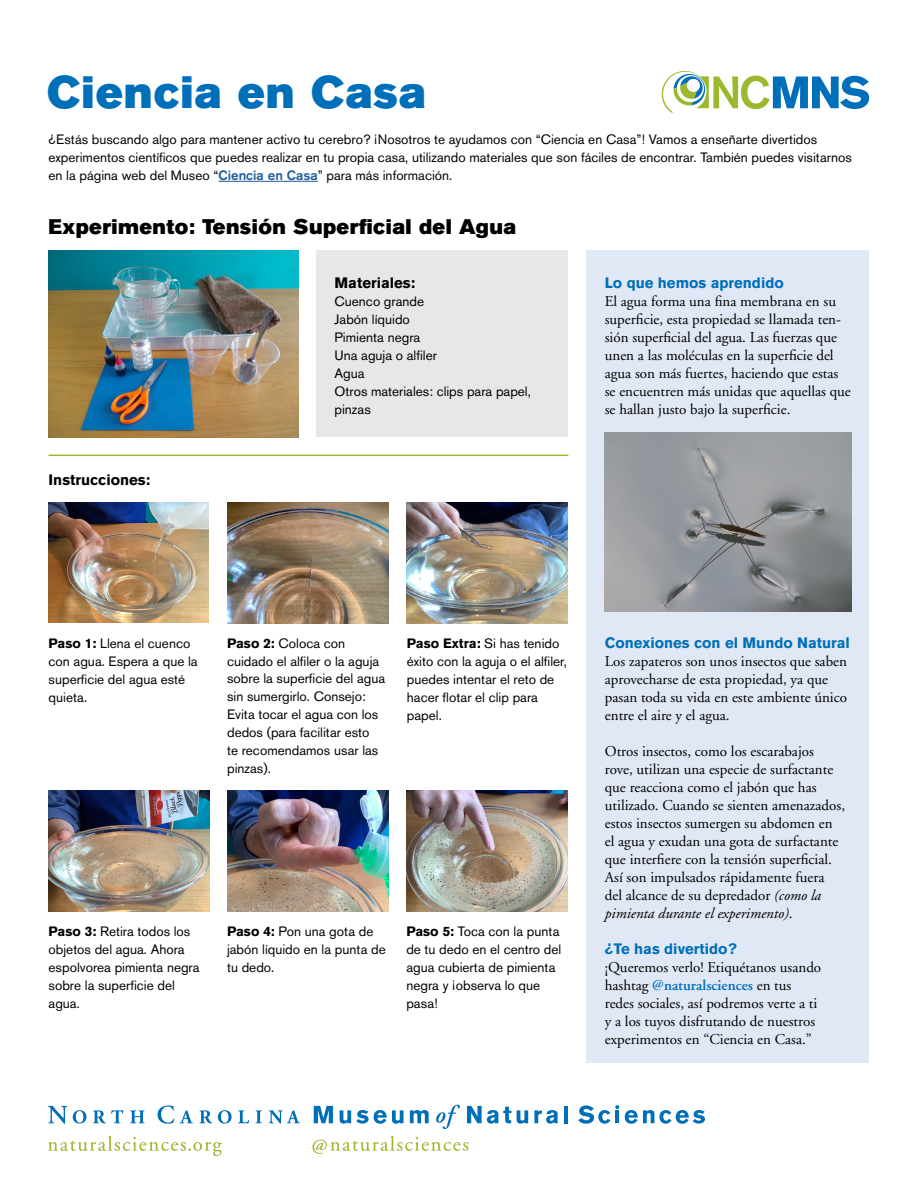
<style>
.page{position:relative;width:918px;height:1188px;background:#fff}
.page>*{position:absolute;margin:0;border:0;box-sizing:border-box;transform-origin:0 0}
.H1-Page_Title{font:45px "Akzidenz Grotesk BE Super";letter-spacing:.02em;color:#006fba}
.H2-Experiment_Title{font:21px "Akzidenz Grotesk BE Super";letter-spacing:.02em;color:#000}
.Text_General{font:15px/18px "Adobe Garamond";color:#000}
.H3-Text_Subhead{font:700 15px "Akzidenz Grotesk BE";color:#006fba}
.H3-Experiment_Subhea{font:700 15px "Akzidenz Grotesk BE";color:#000}
.Text_Experiment{font:13.5px/18px "Akzidenz Grotesk BE";color:#000}
.s1{font-weight:500;color:#215e9e}
.s2{font-weight:700}
.s3{font-style:italic}
.s4{font-weight:600;color:#006fba}
</style>
<div class="page">
<div style="left:317px;top:250px;width:251px;height:187px;background:#e6e7e8"></div>
<div style="left:586px;top:250px;width:283px;height:813px;background:#e1e8f5"></div>
<img style="left:49px;top:250px;width:249px;height:187px">
<img style="left:49px;top:502px;width:160px;height:121px">
<img style="left:227px;top:502px;width:162px;height:121px">
<img style="left:407px;top:502px;width:161px;height:121px">
<img style="left:49px;top:791px;width:160px;height:121px">
<img style="left:227px;top:791px;width:162px;height:121px">
<img style="left:406px;top:791px;width:162px;height:121px">
<hr style="left:218px;top:181px;width:100px;height:1px;background:#215e9e">
<hr style="left:49px;top:455px;width:519px;height:1px;background:#9cb92d">
<img style="left:605px;top:432px;width:246px;height:179px">
<svg style="left:661px;top:70px;width:208px;height:43px"></svg>
<svg style="left:48px;top:1136px;width:174px;height:20px"></svg>
<svg style="left:313px;top:1136px;width:155px;height:18px"></svg>
<svg style="left:48px;top:1106px;width:19px;height:18px"></svg>
<svg style="left:73px;top:1110px;width:13px;height:14px"></svg>
<svg style="left:93px;top:1110px;width:30px;height:13px"></svg>
<svg style="left:130px;top:1110px;width:15px;height:13px"></svg>
<svg style="left:158px;top:1105px;width:16px;height:19px"></svg>
<svg style="left:180px;top:1110px;width:13px;height:13px"></svg>
<svg style="left:199px;top:1110px;width:13px;height:13px"></svg>
<svg style="left:218px;top:1110px;width:14px;height:14px"></svg>
<svg style="left:238px;top:1110px;width:11px;height:13px"></svg>
<svg style="left:256px;top:1110px;width:6px;height:13px"></svg>
<svg style="left:269px;top:1110px;width:31px;height:14px"></svg>
<svg style="left:314px;top:1106px;width:19px;height:17px"></svg>
<svg style="left:340px;top:1110px;width:64px;height:14px"></svg>
<svg style="left:410px;top:1110px;width:19px;height:13px"></svg>
<svg style="left:436px;top:1105px;width:24px;height:24px"></svg>
<svg style="left:467px;top:1106px;width:44px;height:18px"></svg>
<svg style="left:517px;top:1110px;width:11px;height:14px"></svg>
<svg style="left:534px;top:1110px;width:24px;height:14px"></svg>
<hr style="left:564px;top:1106px;width:4px;height:17px;background:#006fba">
<svg style="left:625px;top:1110px;width:80px;height:14px"></svg>
<svg style="left:578px;top:1105px;width:41px;height:19px"></svg>
<h1 class="H1-Page_Title" style="left:47px;top:66px;width:380px">Ciencia en Casa</h1>
<p class="Text_Experiment" style="left:49px;top:130px;width:805px">¿Estás buscando algo para mantener activo tu cerebro? ¡Nosotros te ayudamos con “Ciencia en Casa”! Vamos a enseñarte divertidos experimentos científicos que puedes realizar en tu propia casa, utilizando materiales que son fáciles de encontrar. También puedes visitarnos en la página web del Museo “<span class="s1">Ciencia en Casa</span>” para más información.</p>
<h2 class="H2-Experiment_Title" style="left:49px;top:215px;width:469px">Experimento: Tensión Superficial del Agua</h2>
<p class="H3-Experiment_Subhea" style="left:335px;top:274px;width:82px">Materiales:</p>
<p class="Text_Experiment" style="left:335px;top:292px;width:198px">Cuenco grande<br>Jabón líquido<br>Pimienta negra<br>Una aguja o alfiler<br>Agua<br>Otros materiales: clips para papel, pinzas</p>
<h3 class="H3-Text_Subhead" style="left:605px;top:274px;width:181px">Lo que hemos aprendido</h3>
<p class="Text_General" style="left:605px;top:293px;width:248px">El agua forma una fina membrana en su superficie, esta propiedad se llamada ten&shy;sión superficial del agua. Las fuerzas que unen a las moléculas en la superficie del agua son más fuertes, haciendo que estas se encuentren más unidas que aquellas que se hallan justo bajo la superficie.</p>
<h3 class="H3-Experiment_Subhea" style="left:49px;top:471px;width:103px">Instrucciones:</h3>
<p class="Text_Experiment" style="left:49px;top:634px;width:151px"><span class="s2">Paso 1:</span> Llena el cuenco con agua. Espera a que la superficie del agua esté quieta.</p>
<p class="Text_Experiment" style="left:227px;top:634px;width:160px"><span class="s2">Paso 2:</span> Coloca con cuidado el alfiler o la aguja sobre la superficie del agua sin sumergirlo. Consejo:<br>Evita tocar el agua con los dedos (para facilitar esto<br>te recomendamos usar las pinzas).</p>
<p class="Text_Experiment" style="left:407px;top:634px;width:162px"><span class="s2">Paso Extra:</span> Si has tenido éxito con la aguja o el alfiler, puedes intentar el reto de hacer flotar el clip para papel.</p>
<p class="Text_Experiment" style="left:49px;top:922px;width:153px"><span class="s2">Paso 3:</span> Retira todos los objetos del agua. Ahora espolvorea pimienta negra sobre la superficie del agua.</p>
<p class="Text_Experiment" style="left:227px;top:922px;width:160px"><span class="s2">Paso 4:</span> Pon una gota de jabón líquido en la punta de tu dedo.</p>
<p class="Text_Experiment" style="left:406px;top:922px;width:156px"><span class="s2">Paso 5:</span> Toca con la punta de tu dedo en el centro del agua cubierta de pimienta negra y ¡observa lo que pasa!</p>
<h3 class="H3-Text_Subhead" style="left:605px;top:634px;width:247px">Conexiones con el Mundo Natural</h3>
<p class="Text_General" style="left:605px;top:653px;width:244px">Los zapateros son unos insectos que saben aprovecharse de esta propiedad, ya que pasan toda su vida en este ambiente único entre el aire y el agua.</p>
<p class="Text_General" style="left:605px;top:743px;width:242px">Otros insectos, como los escarabajos rove, utilizan una especie de surfactante que reacciona como el jabón que has utilizado. Cuando se sienten amenazados, estos insectos sumergen su abdomen en el agua y exudan una gota de surfactante que interfiere con la tensión superficial.<br>Así son impulsados rápidamente fuera del alcance de su depredador <span class="s3">(como la pimienta durante el experimento)</span>.</p>
<h3 class="H3-Text_Subhead" style="left:605px;top:940px;width:133px">¿Te has divertido?</h3>
<p class="Text_General" style="left:605px;top:959px;width:218px">¡Queremos verlo! Etiquétanos usando hashtag <span class="s4">@naturalsciences</span> en tus redes sociales, así podremos verte a ti y a los tuyos disfrutando de nuestros experimentos en “Ciencia en Casa.”</p>
</div>
